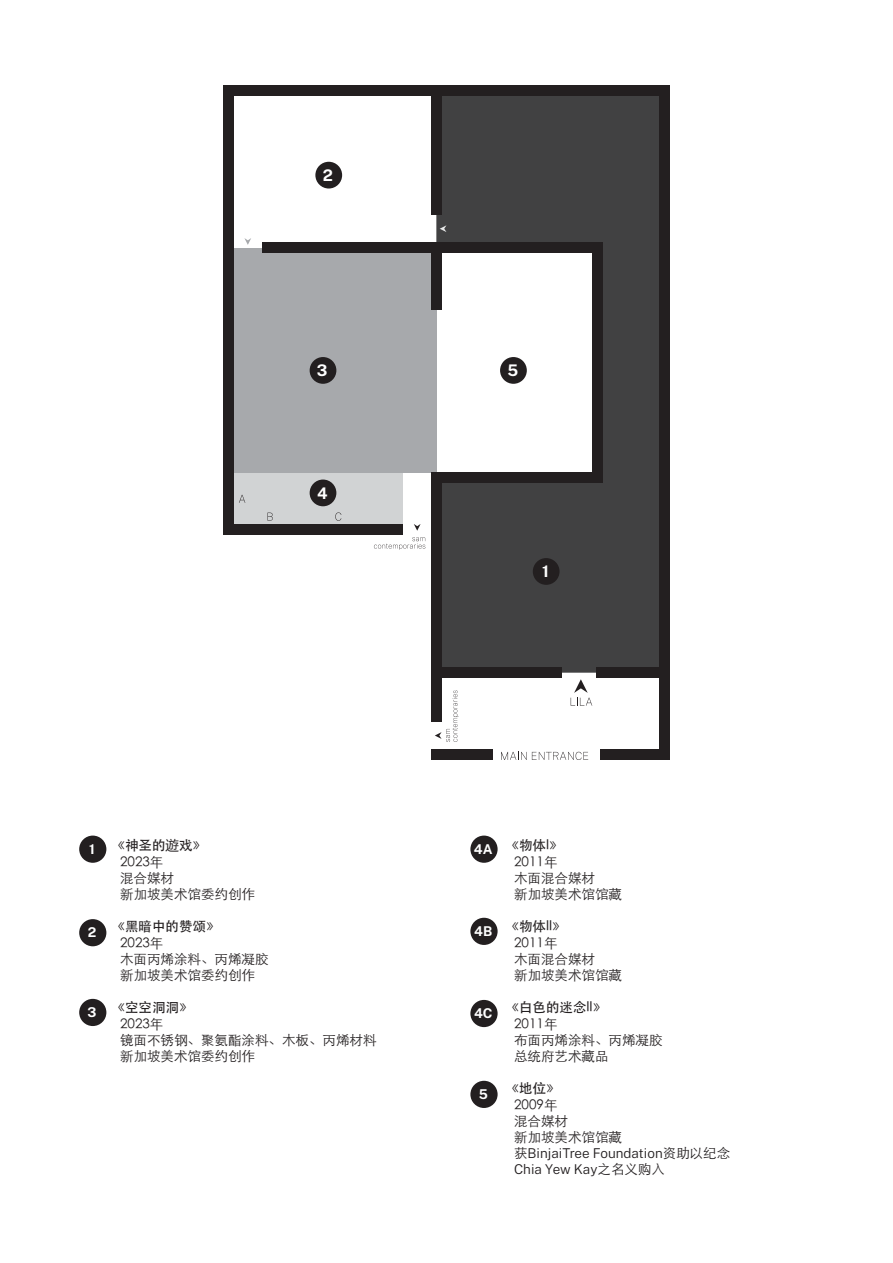
<style>
.page{position:relative;width:893px;height:1263px;background:#fff}
.page>*{position:absolute;margin:0;border:0;box-sizing:border-box;transform-origin:0 0}
.t1{font:100 16.05px "Public Sans";color:#fff}
.Body_text{font:300 13.5px "ST Heiti SC";color:#231f20}
.Body_text-2{font:500 13.5px "ST Heiti SC";color:#231f20}
.Body_text-3{font:100 13.5px/16.2px "Public Sans";color:#231f20}
.t2{font:100 13.5px "Public Sans";color:#fff}
.s1{font-family:"Microsoft Ya Hei";font-weight:400}
.s2{font-family:"ST Heiti SC";font-weight:300}
</style>
<div class="page">
<div style="left:229px;top:472px;width:174px;height:57px;background:#d1d3d4"></div>
<svg style="left:239px;top:495px;width:6px;height:8px"></svg>
<svg style="left:267px;top:513px;width:6px;height:8px"></svg>
<svg style="left:335px;top:512px;width:6px;height:9px"></svg>
<div style="left:229px;top:248px;width:207px;height:224px;background:#a7a9ac"></div>
<svg style="left:436px;top:95px;width:223px;height:578px;fill:#414142"></svg>
<div style="left:659px;top:85px;width:11px;height:675px;background:#231f20"></div>
<div style="left:223px;top:85px;width:447px;height:10px;background:#231f20"></div>
<div style="left:262px;top:243px;width:341px;height:10px;background:#231f20"></div>
<div style="left:223px;top:524px;width:180px;height:10px;background:#231f20"></div>
<div style="left:431px;top:472px;width:172px;height:11px;background:#231f20"></div>
<div style="left:431px;top:667px;width:131px;height:11px;background:#231f20"></div>
<div style="left:600px;top:749px;width:70px;height:11px;background:#231f20"></div>
<div style="left:431px;top:749px;width:61px;height:11px;background:#231f20"></div>
<div style="left:596px;top:667px;width:72px;height:11px;background:#231f20"></div>
<div style="left:223px;top:85px;width:11px;height:449px;background:#231f20"></div>
<div style="left:431px;top:472px;width:11px;height:249px;background:#231f20"></div>
<div style="left:431px;top:243px;width:11px;height:67px;background:#231f20"></div>
<div style="left:431px;top:85px;width:11px;height:130px;background:#231f20"></div>
<div style="left:592px;top:243px;width:11px;height:235px;background:#231f20"></div>
<svg style="left:440px;top:225px;width:6px;height:7px"></svg>
<svg style="left:244px;top:238px;width:7px;height:7px"></svg>
<svg style="left:501px;top:752px;width:87px;height:8px"></svg>
<svg style="left:571px;top:679px;width:21px;height:27px"></svg>
<svg style="left:435px;top:690px;width:24px;height:52px"></svg>
<svg style="left:414px;top:524px;width:7px;height:7px"></svg>
<svg style="left:374px;top:537px;width:51px;height:13px"></svg>
<div style="left:533px;top:558px;width:27px;height:27px;background:#231f20;border-radius:50%"></div>
<div style="left:79px;top:835px;width:27px;height:28px;background:#231f20;border-radius:50%"></div>
<div style="left:470px;top:835px;width:28px;height:28px;background:#231f20;border-radius:50%"></div>
<div style="left:470px;top:918px;width:28px;height:27px;background:#231f20;border-radius:50%"></div>
<div style="left:470px;top:1000px;width:28px;height:27px;background:#231f20;border-radius:50%"></div>
<div style="left:79px;top:919px;width:27px;height:27px;background:#231f20;border-radius:50%"></div>
<div style="left:470px;top:1081px;width:28px;height:27px;background:#231f20;border-radius:50%"></div>
<div style="left:79px;top:999px;width:27px;height:27px;background:#231f20;border-radius:50%"></div>
<div style="left:315px;top:162px;width:27px;height:26px;background:#231f20;border-radius:50%"></div>
<div style="left:310px;top:357px;width:26px;height:27px;background:#231f20;border-radius:50%"></div>
<div style="left:500px;top:357px;width:27px;height:27px;background:#231f20;border-radius:50%"></div>
<div style="left:310px;top:479px;width:26px;height:27px;background:#231f20;border-radius:50%"></div>
<p class="t1" style="left:323px;top:163px;width:12px">2</p>
<p class="t1" style="left:317px;top:359px;width:12px">3</p>
<p class="t1" style="left:507px;top:359px;width:12px">5</p>
<p class="t1" style="left:317px;top:481px;width:12px">4</p>
<p class="t1" style="left:542px;top:560px;width:8px">1</p>
<p class="Body_text-2" style="left:112px;top:838px;width:96px">《神圣的<span class="s1">遊</span>戏》</p>
<p class="Body_text" style="left:120px;top:850px;width:45px">2023年</p>
<p class="Body_text" style="left:120px;top:866px;width:55px">混合媒材</p>
<p class="Body_text" style="left:120px;top:882px;width:136px">新加坡美术馆委约创作</p>
<p class="Body_text-2" style="left:112px;top:919px;width:110px">《黑暗中的赞颂》</p>
<p class="Body_text" style="left:120px;top:931px;width:45px">2023年</p>
<p class="Body_text" style="left:120px;top:947px;width:150px">木面丙烯涂料、丙烯凝胶</p>
<p class="Body_text" style="left:120px;top:963px;width:136px">新加坡美术馆委约创作</p>
<p class="Body_text-2" style="left:112px;top:1000px;width:83px">《空空洞洞》</p>
<p class="Body_text" style="left:120px;top:1012px;width:45px">2023年</p>
<p class="Body_text" style="left:120px;top:1028px;width:258px">镜面不锈钢、聚氨酯涂料、木板、丙烯材料</p>
<p class="Body_text" style="left:120px;top:1044px;width:136px">新加坡美术馆委约创作</p>
<p class="t2" style="left:89px;top:839px;width:7px">1</p>
<p class="t2" style="left:474px;top:839px;width:20px">4A</p>
<p class="t2" style="left:474px;top:921px;width:20px">4B</p>
<p class="t2" style="left:88px;top:923px;width:10px">2</p>
<p class="t2" style="left:88px;top:1002px;width:10px">3</p>
<p class="t2" style="left:474px;top:1003px;width:20px">4C</p>
<p class="t2" style="left:479px;top:1084px;width:11px">5</p>
<p class="Body_text-2" style="left:506px;top:838px;width:59px">《物体I》</p>
<p class="Body_text" style="left:514px;top:850px;width:45px">2011年</p>
<p class="Body_text" style="left:514px;top:866px;width:82px">木面混合媒材</p>
<p class="Body_text" style="left:514px;top:882px;width:109px">新加坡美术馆馆藏</p>
<p class="Body_text-2" style="left:506px;top:919px;width:62px">《物体II》</p>
<p class="Body_text" style="left:514px;top:931px;width:45px">2011年</p>
<p class="Body_text" style="left:514px;top:947px;width:82px">木面混合媒材</p>
<p class="Body_text" style="left:514px;top:963px;width:109px">新加坡美术馆馆藏</p>
<p class="Body_text-2" style="left:506px;top:1000px;width:102px">《白色的迷念II》</p>
<p class="Body_text" style="left:514px;top:1012px;width:45px">2011年</p>
<p class="Body_text" style="left:514px;top:1028px;width:150px">布面丙烯涂料、丙烯凝胶</p>
<p class="Body_text" style="left:514px;top:1044px;width:96px">总统府艺术藏品</p>
<p class="Body_text-2" style="left:506px;top:1081px;width:55px">《地位》</p>
<p class="Body_text" style="left:514px;top:1093px;width:45px">2009年</p>
<p class="Body_text" style="left:514px;top:1109px;width:55px">混合媒材</p>
<p class="Body_text" style="left:514px;top:1125px;width:109px">新加坡美术馆馆藏</p>
<p class="Body_text-3" style="left:514px;top:1144px;width:218px"><span class="s2">获</span>BinjaiTree Foundation<span class="s2">资助以纪念<br></span>Chia Yew Kay<span class="s2">之名义购入</span></p>
</div>
